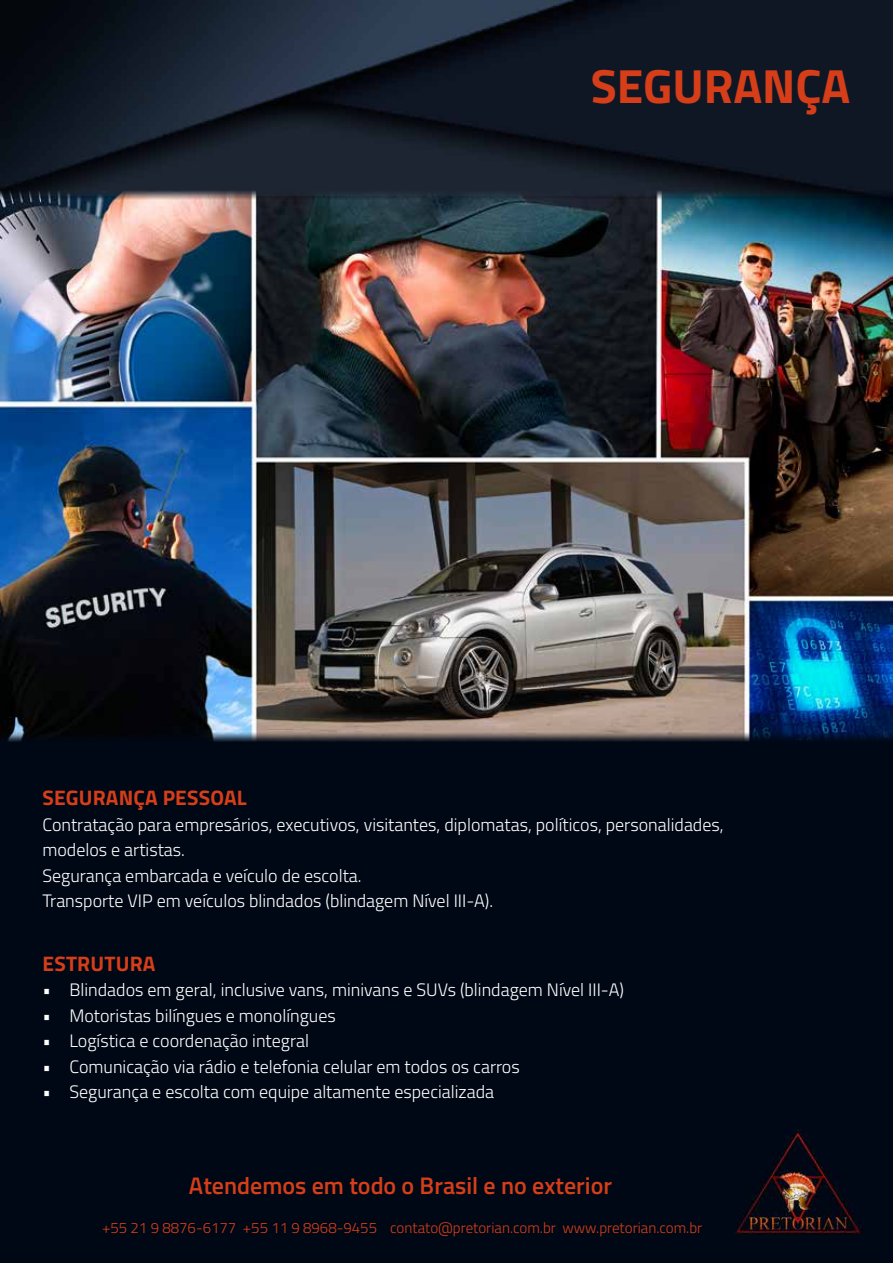
<style>
.page{position:relative;width:893px;height:1263px;background:#fff}
.page>*{position:absolute;margin:0;border:0;box-sizing:border-box;transform-origin:0 0}
.t1{font:700 48px "Titillium Web";color:#d63e19}
.t2{font:600 24px "Titillium Web";color:#d63e19}
.t3{font:700 21px "Titillium Web";letter-spacing:.01em;color:#d63e19}
.t4{font:300 18px/25.5px "Titillium Web";color:#fff}
.t5{font:300 15px "Titillium Web";color:#d63e19}
</style>
<div class="page">
<img style="left:0;top:0;width:893px;height:1263px">
<img style="left:0;top:190px;width:893px;height:552px">
<h1 class="t1" style="left:591px;top:50px;width:261px">SEGURANÇA</h1>
<p class="t3" style="left:43px;top:782px;width:206px">SEGURANÇA PESSOAL</p>
<p class="t4" style="left:42px;top:812px;width:683px">Contratação para empresários, executivos, visitantes, diplomatas, políticos, personalidades, modelos e artistas.<br>Segurança embarcada e veículo de escolta.<br>Transporte VIP em veículos blindados (blindagem Nível III-A).</p>
<p class="t3" style="left:43px;top:947px;width:114px">ESTRUTURA</p>
<p class="t4" style="left:42px;top:977px;width:583px">• Blindados em geral, inclusive vans, minivans e SUVs (blindagem Nível III-A)</p>
<p class="t4" style="left:42px;top:1002px;width:295px">• Motoristas bilíngues e monolíngues</p>
<p class="t4" style="left:42px;top:1028px;width:268px">• Logística e coordenação integral</p>
<p class="t4" style="left:42px;top:1054px;width:479px">• Comunicação via rádio e telefonia celular em todos os carros</p>
<p class="t4" style="left:42px;top:1079px;width:453px">• Segurança e escolta com equipe altamente especializada</p>
<h2 class="t2" style="left:189px;top:1172px;width:425px">Atendemos em todo o Brasil e no exterior</h2>
<p class="t5" style="left:102px;top:1218px;width:602px">+55 21 9 8876-6177 +55 11 9 8968-9455 contato@pretorian.com.br www.pretorian.com.br</p>
</div>
